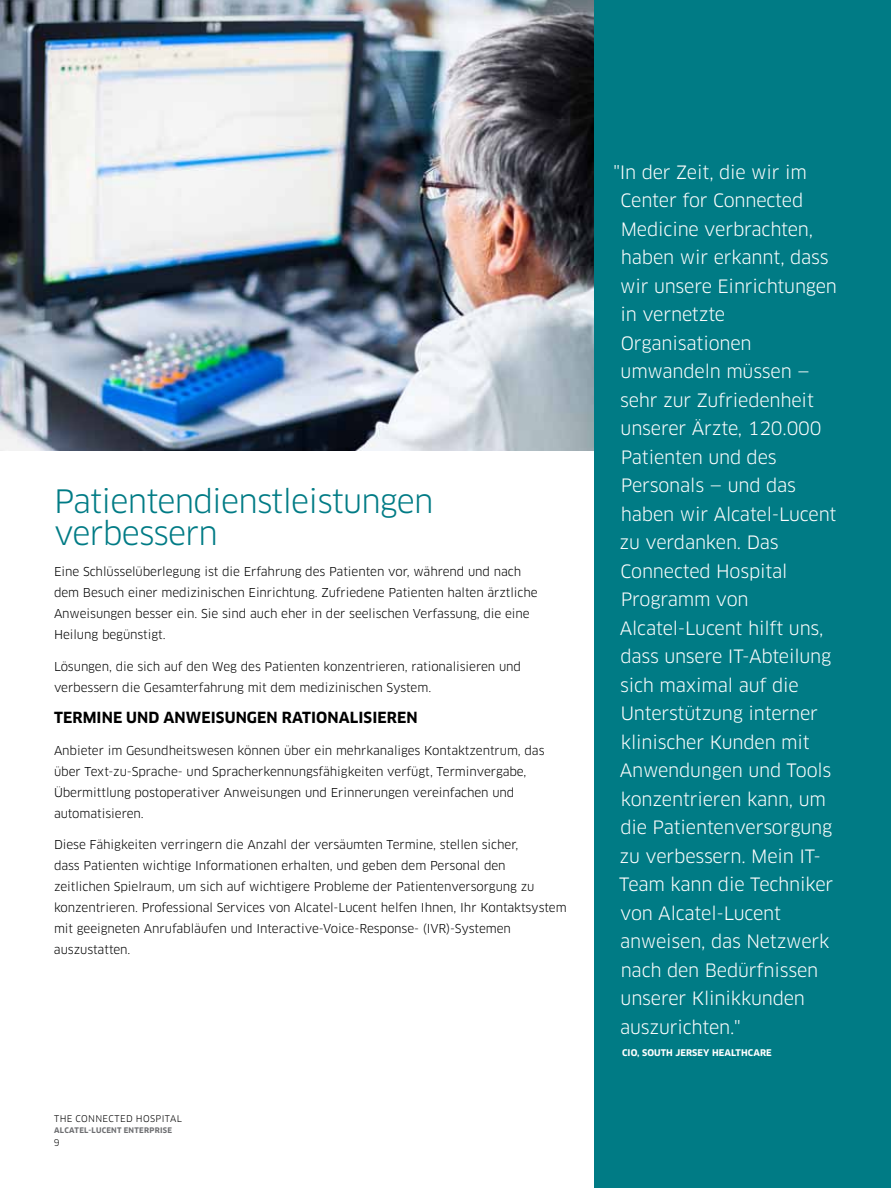
<style>
.page{position:relative;width:891px;height:1188px;background:#fff}
.page>*{position:absolute;margin:0;border:0;box-sizing:border-box;transform-origin:0 0}
.t1{font:31.5px/31.5px "Clan OT";letter-spacing:-.025em;color:#007b85}
.t2{font:18px/28.5px "Clan OT";letter-spacing:-.01em;color:#fff}
.t3{font:700 15px "Clan OT";letter-spacing:.005em;color:#000}
.t4{font:12px/21px "Clan OT";letter-spacing:-.005em;color:#000}
.t5{font:700 9px "Clan OT";letter-spacing:.01em;color:#fff}
.t6{font:9px "Clan OT";letter-spacing:.04em;color:#000}
.t7{font:700 7.5px "Clan OT";letter-spacing:.035em;color:#6d6e71}
</style>
<div class="page">
<img style="left:0;top:0;width:594px;height:451px">
<div style="left:594px;top:0;width:297px;height:1188px;background:#007b85"></div>
<h1 class="t1" style="left:54px;top:486px;width:381px">Patientendienstleistungen verbessern</h1>
<p class="t4" style="left:54px;top:561px;width:485px">Eine Schlüsselüberlegung ist die Erfahrung des Patienten vor, während und nach dem Besuch einer medizinischen Einrichtung. Zufriedene Patienten halten ärztliche Anweisungen besser ein. Sie sind auch eher in der seelischen Verfassung, die eine Heilung begünstigt.</p>
<p class="t4" style="left:54px;top:656px;width:469px">Lösungen, die sich auf den Weg des Patienten konzentrieren, rationalisieren und verbessern die Gesamterfahrung mit dem medizinischen System.</p>
<p class="t3" style="left:54px;top:709px;width:365px">TERMINE UND ANWEISUNGEN RATIONALISIEREN</p>
<p class="t4" style="left:54px;top:740px;width:492px">Anbieter im Gesundheitswesen können über ein mehrkanaliges Kontaktzentrum, das über Text-zu-Sprache- und Spracherkennungsfähigkeiten verfügt, Terminvergabe, Übermittlung postoperativer Anweisungen und Erinnerungen vereinfachen und automatisieren.</p>
<p class="t4" style="left:54px;top:834px;width:514px">Diese Fähigkeiten verringern die Anzahl der versäumten Termine, stellen sicher,<br>dass Patienten wichtige I nformationen erhalten, und geben dem Personal den<br>zeitlichen Spielraum, um sich auf wichtigere Probleme der Patientenversorgung zu konzentrieren. Professional Services von Alcatel-Lucent helfen I hnen, I hr Kontaktsystem mit geeigneten Anrufabläufen und I nteractive-Voice-Response- (IVR)-Systemen auszustatten.</p>
<p class="t6" style="left:54px;top:1113px;width:127px">the connected hospital</p>
<p class="t7" style="left:54px;top:1126px;width:120px">ALCATEL-LUCENT ENTERPRISE</p>
<p class="t6" style="left:54px;top:1138px;width:7px">9</p>
<p class="t2" style="left:619px;top:158px;width:219px;text-indent:-6px">"I n der Zeit, die wir im<br>Center for Connected<br>Medicine verbrachten, haben wir erkannt, dass wir unsere Einrichtungen in vernetzte<br>Organisationen umwandeln müssen — sehr zur Zufriedenheit unserer Ärzte, 120.000<br>Patienten und des<br>Personals — und das haben wir Alcatel-Lucent zu verdanken. Das<br>Connected Hospital<br>Programm von<br>Alcatel-Lucent hilft uns, dass unsere IT-Abteilung sich maximal auf die<br>U nterstützung interner klinischer Kunden mit<br>Anwendungen und Tools konzentrieren kann, um die Patientenversorgung zu verbessern. Mein IT-<br>Team kann die Techniker von Alcatel-Lucent anweisen, das Netzwerk nach den Bedürfnissen unserer Klinikkunden auszurichten."</p>
<p class="t5" style="left:622px;top:1048px;width:151px">CIO, SOUTH JERSEY HEALTHCARE</p>
</div>
